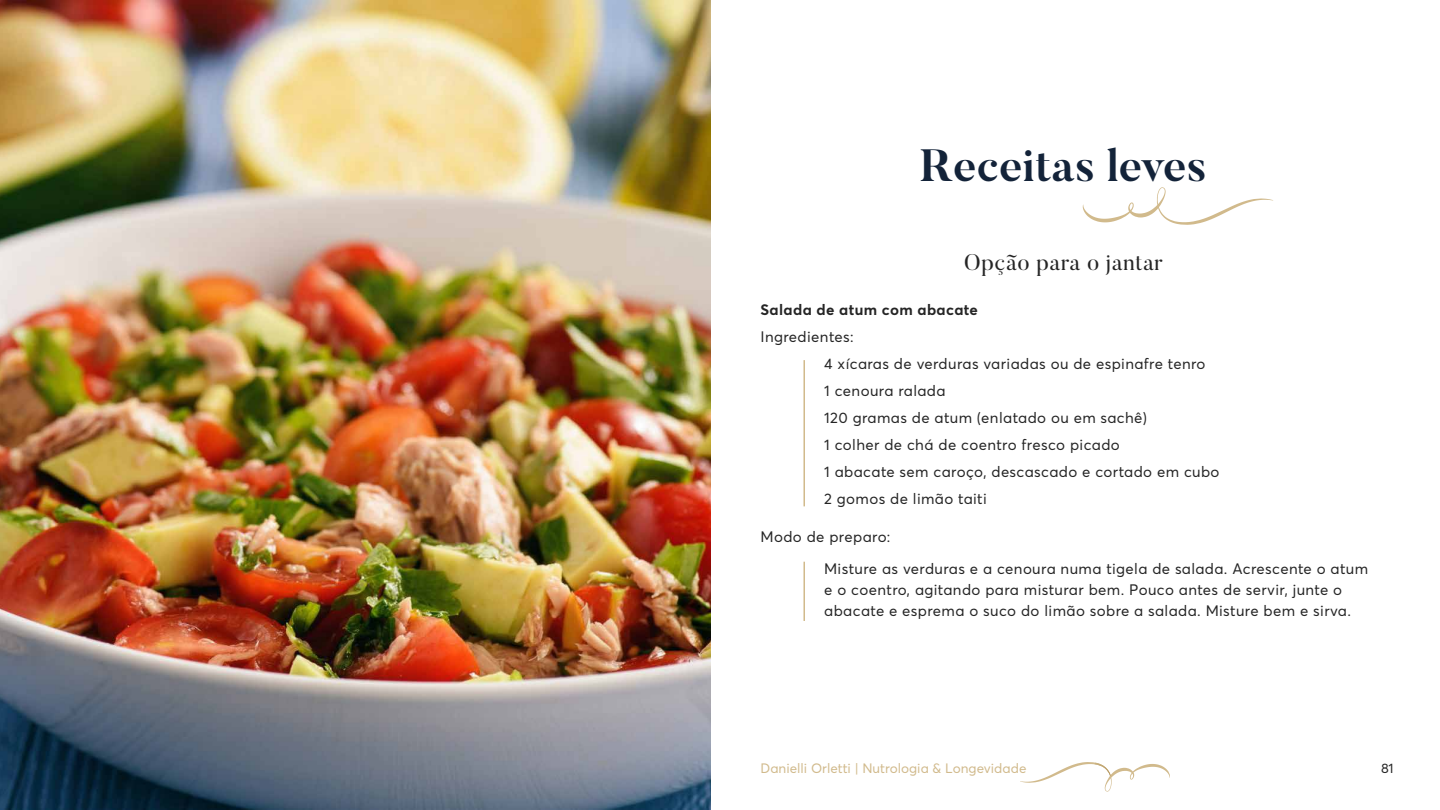
<style>
.page{position:relative;width:1440px;height:810px;background:#fff}
.page>*{position:absolute;margin:0;border:0;box-sizing:border-box;transform-origin:0 0}
.t1{font:700 45px "Butler";color:#132339}
.t2{font:22.5px "Butler";letter-spacing:.025em;color:#252525}
.t3{font:15px/27px "Averta";letter-spacing:.025em;color:#252525}
.t4{font:700 15px "Averta";letter-spacing:.025em;color:#252525}
.t5{font:13.5px "Averta Demo";color:#d1ba8c}
.t6{font:13.5px "Averta Demo";color:#252525}
</style>
<div class="page">
<svg style="left:1020px;top:762px;width:150px;height:30px"></svg>
<img style="left:1094px;top:763px;width:17px;height:13px">
<img style="left:0;top:0;width:711px;height:810px">
<svg style="left:1083px;top:187px;width:190px;height:38px"></svg>
<hr style="left:803px;top:360px;width:2px;height:146px;background:#d1ba8c">
<hr style="left:803px;top:562px;width:2px;height:59px;background:#d1ba8c">
<h1 class="t1" style="left:920px;top:137px;width:288px">Receitas leves</h1>
<h2 class="t2" style="left:964px;top:248px;width:200px">Opção para o jantar</h2>
<p class="t4" style="left:760px;top:300px;width:219px">Salada de atum com abacate</p>
<p class="t3" style="left:824px;top:323px;width:397px;text-indent:-64px">Ingredientes:<br>4 xícaras de verduras variadas ou de espinafre tenro<br>1 cenoura ralada<br>120 gramas de atum (enlatado ou em sachê)<br>1 colher de chá de coentro fresco picado<br>1 abacate sem caroço, descascado e cortado em cubo 2 gomos de limão taiti</p>
<p class="t3" style="left:824px;top:521px;width:545px;line-height:32.2px;text-indent:-64px">Modo de preparo:<br>Misture as verduras e a cenoura numa tigela de salada. Acrescente o atum</p>
<p class="t3" style="left:824px;top:580px;width:528px;line-height:21px">e o coentro, agitando para misturar bem. Pouco antes de servir, junte o abacate e esprema o suco do limão sobre a salada. Misture bem e sirva.</p>
<p class="t5" style="left:760px;top:760px;width:267px">Danielli Orletti | Nutrologia &amp; Longevidade</p>
<p class="t6" style="left:1381px;top:760px;width:14px">81</p>
</div>
